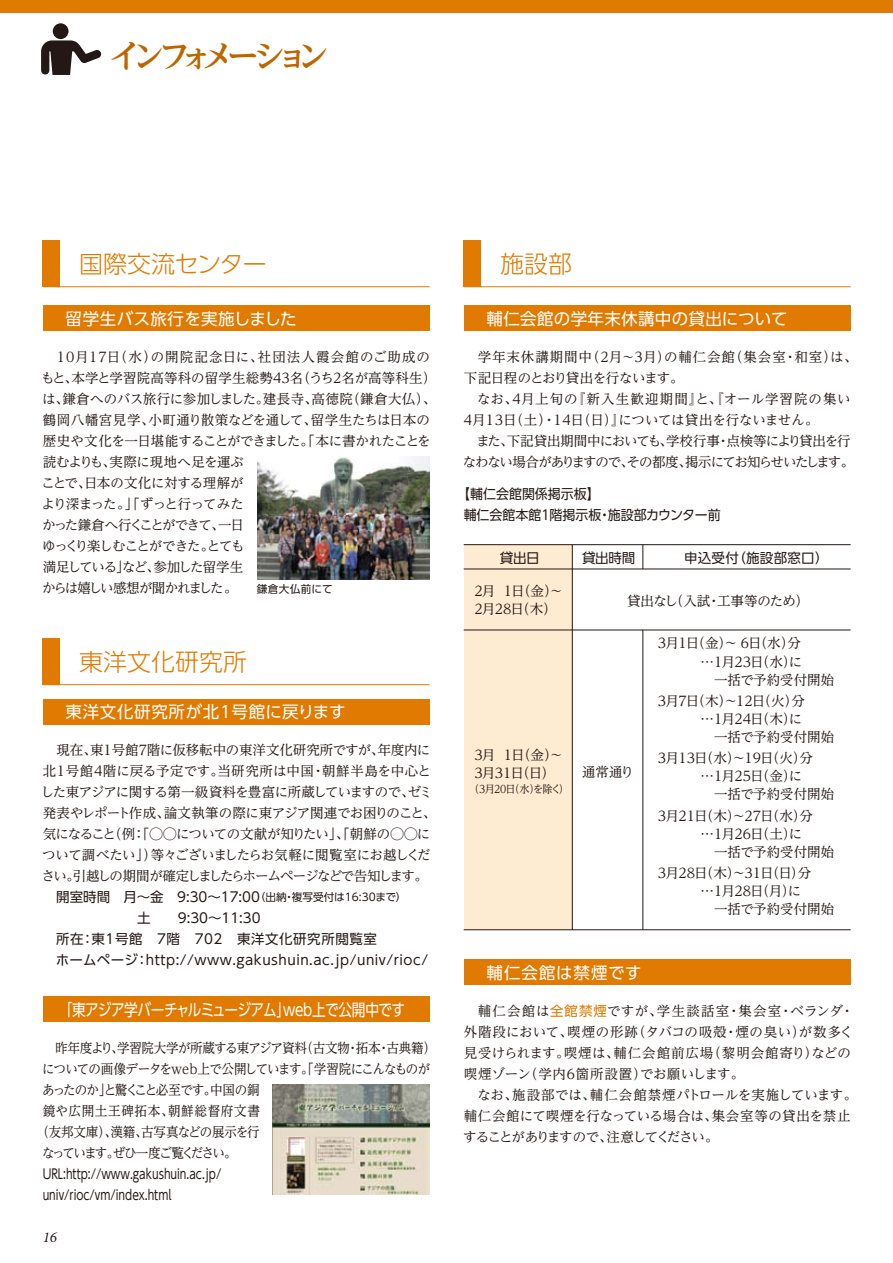
<style>
.page{position:relative;width:893px;height:1263px;background:#fff}
.page>*{position:absolute;margin:0;border:0;box-sizing:border-box;transform-origin:0 0}
.t1{font:700 32.25px "UD Reimin Pro";letter-spacing:-.28em;color:#bd6600}
.t2{font:300 24px "UD Shin Go Pro";color:#e07a00}
.t3{font:300 24px "UD Shin Go Pro";letter-spacing:-.03em;color:#e07a00}
.t4{font:16.5px "UD Shin Go Pro";letter-spacing:.015em;color:#fff}
.t5{font:16.5px "UD Shin Go Pro";letter-spacing:-.04em;color:#fff;scale:.83 1}
.t6{font:16.5px "UD Shin Go Pro";letter-spacing:.04em;color:#fff}
.t7{font:16.5px "UD Shin Go Pro";letter-spacing:.05em;color:#fff}
.t8{font:italic 15px "Minion Pro";color:#231815}
.t9{font:13.5px/21px "UD Reimin Pro";letter-spacing:-.025em;color:#231815}
.t10{font:13.5px/21px "UD Reimin Pro";letter-spacing:.01em;color:#231815}
.t11{font:13.5px/18.1px "UD Reimin Pro";letter-spacing:-.045em;color:#231815}
.t12{font:13.5px "UD Shin Go Pro";letter-spacing:.04em;color:#231815}
.t13{font:13.5px "UD Shin Go Pro";color:#231815}
.t14{font:13.5px "UD Reimin Pro";letter-spacing:-.025em;color:#231815;scale:.93 1}
.t15{font:13.5px "UD Shin Go Pro";color:#231815;scale:.79 1}
.t16{font:13.5px "UD Reimin Pro";letter-spacing:-.065em;color:#231815;scale:.93 1}
.t17{font:13.5px "UD Reimin Pro";letter-spacing:-.065em;color:#231815}
.t18{font:13.5px "UD Reimin Pro";letter-spacing:-.09em;color:#231815}
.t19{font:13.5px "UD Reimin Pro";letter-spacing:-.095em;color:#231815}
.t20{font:13.5px/21px "UD Shin Go Pro";color:#231815;scale:.96 1}
.t21{font:13.5px "UD Reimin Pro";letter-spacing:-.005em;color:#231815}
.t22{font:13.5px "UD Reimin Pro";letter-spacing:.045em;color:#231815}
.t23{font:13.5px "UD Reimin Pro";letter-spacing:.065em;color:#231815}
.t24{font:13.5px "UD Reimin Pro";letter-spacing:.07em;color:#231815}
.t25{font:13.5px "UD Reimin Pro";letter-spacing:-.08em;color:#231815;scale:.93 1}
.t26{font:13.5px "UD Reimin Pro";letter-spacing:-.135em;color:#231815;scale:.93 1}
.t27{font:13.5px "UD Reimin Pro";letter-spacing:.055em;color:#231815;scale:.93 1}
.t28{font:13.5px "UD Shin Go Pro";letter-spacing:.02em;color:#231815}
.t29{font:13.5px "UD Reimin Pro";color:#231815}
.t30{font:10.65px "UD Reimin Pro";letter-spacing:-.08em;color:#231815;scale:.95 1}
.t31{font:10.65px "UD Shin Go Pro";letter-spacing:.04em;color:#231815}
.s1{font-size:10.65px}
.s2{font-family:"UD Shin Go Pro";color:#e07a00}
</style>
<div class="page">
<img style="left:258px;top:457px;width:172px;height:122px">
<div style="left:0;top:0;width:893px;height:13px;background:#e07a00"></div>
<svg style="left:41px;top:40px;width:60px;height:35px"></svg>
<div style="left:53px;top:23px;width:16px;height:16px;background:#231815;border-radius:50%"></div>
<div style="left:43px;top:240px;width:17px;height:47px;background:#e07a00"></div>
<hr style="left:43px;top:286px;width:387px;height:1px;background:#e07a00">
<div style="left:43px;top:305px;width:387px;height:26px;background:#e07a00"></div>
<div style="left:43px;top:638px;width:17px;height:47px;background:#e07a00"></div>
<hr style="left:43px;top:684px;width:387px;height:1px;background:#e07a00">
<div style="left:43px;top:699px;width:387px;height:25px;background:#e07a00"></div>
<div style="left:43px;top:996px;width:387px;height:26px;background:#e07a00"></div>
<img style="left:273px;top:1085px;width:156px;height:110px">
<div style="left:464px;top:240px;width:17px;height:47px;background:#e07a00"></div>
<hr style="left:464px;top:286px;width:387px;height:1px;background:#e07a00">
<div style="left:464px;top:305px;width:387px;height:26px;background:#e07a00"></div>
<div style="left:464px;top:545px;width:108px;height:385px;background:#feecd2"></div>
<hr style="left:464px;top:544px;width:387px;height:1px;background:#231815">
<hr style="left:464px;top:929px;width:387px;height:1px;background:#231815">
<hr style="left:464px;top:630px;width:387px;height:1px;background:#231815">
<hr style="left:464px;top:568px;width:387px;height:1px;background:#231815">
<hr style="left:572px;top:545px;width:1px;height:385px;background:#231815">
<hr style="left:643px;top:630px;width:1px;height:300px;background:#231815">
<svg style="left:643px;top:545px;width:1px;height:24px"></svg>
<div style="left:464px;top:959px;width:387px;height:26px;background:#e07a00"></div>
<p class="t1" style="left:109px;top:29px;width:222px">インフォメーション</p>
<p class="t3" style="left:79px;top:245px;width:189px">国際交流センター</p>
<p class="t4" style="left:66px;top:305px;width:233px">留学生バス旅行を実施しました</p>
<p class="t9" style="left:41px;top:346px;width:397px;text-indent:16px">10月17日（水）の開院記念日に、社団法人霞会館のご助成のもと、本学と学習院高等科の留学生総勢43名（うち2名が高等科生）は、鎌倉へのバス旅行に参加しました。建長寺、高徳院（鎌倉大仏）、鶴岡八幡宮見学、小町通り散策などを通して、留学生たちは日本の歴史や文化を一日堪能することができました。「本に書かれたことを読むよりも、実際に現地へ足を運ぶ<br>ことで、日本の文化に対する理解が<br>より深まった。」「ずっと行ってみた<br>かった鎌倉へ行くことができて、一日<br>ゆっくり楽しむことができた。とても<br>満足している」など、参加した留学生<br>からは嬉しい感想が聞かれました。</p>
<p class="t31" style="left:257px;top:581px;width:78px">鎌倉大仏前にて</p>
<p class="t2" style="left:79px;top:642px;width:169px">東洋文化研究所</p>
<p class="t6" style="left:66px;top:698px;width:282px">東洋文化研究所が北1号館に戻ります</p>
<p class="t21" style="left:56px;top:739px;width:375px">現在、東1号館7階に仮移転中の東洋文化研究所ですが、年度内に</p>
<p class="t22" style="left:43px;top:760px;width:390px">北1号館4階に戻る予定です。当研究所は中国・朝鮮半島を中心と</p>
<p class="t11" style="left:41px;top:783px;width:393px">した東アジアに関する第一級資料を豊富に所蔵していますので、ゼミ</p>
<p class="t9" style="left:43px;top:802px;width:395px">発表やレポート作成、論文執筆の際に東アジア関連でお困りのこと、</p>
<p class="t17" style="left:43px;top:823px;width:389px">気になること（例：「◯◯についての文献が知りたい」、「朝鮮の◯◯に</p>
<p class="t9" style="left:42px;top:844px;width:390px">ついて調べたい」）等々ございましたらお気軽に閲覧室にお越しくだ</p>
<p class="t19" style="left:42px;top:865px;width:388px">さい。引越しの期間が確定しましたらホームページなどで告知します。</p>
<p class="t13" style="left:56px;top:886px;width:352px">開室時間　月～金　9:30～17:00<span class="s1">（出納・複写受付は16:30まで）</span></p>
<p class="t13" style="left:137px;top:907px;width:125px">土　　9:30～11:30</p>
<p class="t12" style="left:56px;top:928px;width:322px">所在：東1号館　7階　702　東洋文化研究所閲覧室</p>
<p class="t12" style="left:56px;top:949px;width:374px">ホームページ：http://www.gakushuin.ac.jp/univ/rioc/</p>
<p class="t5" style="left:59px;top:996px;width:419px">「東アジア学バーチャルミュージアム」web上で公開中です</p>
<p class="t14" style="left:55px;top:1037px;width:411px">昨年度より、学習院大学が所蔵する東アジア資料（古文物・拓本・古典籍）</p>
<p class="t16" style="left:42px;top:1058px;width:419px">についての画像データをweb上で公開しています。「学習院にこんなものが</p>
<p class="t25" style="left:42px;top:1079px;width:235px">あったのか」と驚くこと必至です。中国の銅</p>
<p class="t27" style="left:43px;top:1100px;width:235px">鏡や広開土王碑拓本、朝鮮総督府文書</p>
<p class="t14" style="left:36px;top:1121px;width:242px">（友邦文庫）、漢籍、古写真などの展示を行</p>
<p class="t26" style="left:42px;top:1142px;width:211px">なっています。ぜひ一度ご覧ください。</p>
<p class="t15" style="left:43px;top:1163px;width:228px">URL:http://www.gakushuin.ac.jp/</p>
<p class="t15" style="left:43px;top:1184px;width:164px">univ/rioc/vm/index.html</p>
<p class="t8" style="left:43px;top:1227px;width:16px">16</p>
<p class="t2" style="left:500px;top:245px;width:73px">施設部</p>
<p class="t4" style="left:487px;top:305px;width:303px">輔仁会館の学年末休講中の貸出について</p>
<p class="t23" style="left:478px;top:346px;width:381px">学年末休講期間中（２月～３月）の輔仁会館（集会室・和室）は、</p>
<p class="t11" style="left:464px;top:368px;width:222px">下記日程のとおり貸出を行ないます。</p>
<p class="t24" style="left:477px;top:388px;width:375px">なお、4月上旬の『新入生歓迎期間』と、『オール学習院の集い</p>
<p class="t9" style="left:464px;top:409px;width:357px">4月13日（土）・14日（日）』については貸出を行ないません。</p>
<p class="t9" style="left:476px;top:430px;width:376px">また、下記貸出期間中においても、学校行事・点検等により貸出を行</p>
<p class="t18" style="left:463px;top:451px;width:393px">なわない場合がありますので、その都度、掲示にてお知らせいたします。</p>
<p class="t20" style="left:464px;top:483px;width:269px;text-indent:-6px">【輔仁会館関係掲示板】<br>輔仁会館本館１階掲示板・施設部カウンター前</p>
<p class="t13" style="left:500px;top:547px;width:41px">貸出日</p>
<p class="t28" style="left:684px;top:547px;width:146px">申込受付（施設部窓口）</p>
<p class="t13" style="left:582px;top:547px;width:55px">貸出時間</p>
<p class="t9" style="left:627px;top:590px;width:183px">貸出なし（入試・工事等のため）</p>
<p class="t11" style="left:474px;top:581px;width:90px">2月 1日（金）～<br>2月28日（木）</p>
<p class="t11" style="left:474px;top:745px;width:90px">3月 1日（金）～<br>3月31日（日）</p>
<p class="t30" style="left:469px;top:780px;width:106px">（3月20日（水）を除く）</p>
<p class="t9" style="left:582px;top:761px;width:54px">通常通り</p>
<p class="t9" style="left:658px;top:632px;width:145px">3月1日（金）～ 6日（水）分</p>
<p class="t9" style="left:700px;top:650px;width:103px">…1月23日（水）に</p>
<p class="t29" style="left:714px;top:668px;width:122px">一括で予約受付開始</p>
<p class="t11" style="left:700px;top:691px;width:135px;text-indent:-43px">3月7日（木）～12日（火）分<br>…1月24日（木）に<br>　一括で予約受付開始</p>
<p class="t9" style="left:700px;top:749px;width:135px;line-height:18.1px;text-indent:-43px">3月13日（水）～19日（火）分…1月25日（金）に<br>　一括で予約受付開始</p>
<p class="t9" style="left:700px;top:806px;width:135px;line-height:18.1px;text-indent:-43px">3月21日（木）～27日（水）分…1月26日（土）に<br>　一括で予約受付開始</p>
<p class="t9" style="left:700px;top:863px;width:135px;line-height:18.1px;text-indent:-43px">3月28日（木）～31日（日）分…1月28日（月）に<br>　一括で予約受付開始</p>
<p class="t7" style="left:487px;top:959px;width:157px">輔仁会館は禁煙です</p>
<p class="t10" style="left:463px;top:1000px;width:396px;text-indent:15px">輔仁会館は<span class="s2">全館禁煙</span>ですが、学生談話室・集会室・ベランダ・外階段において、喫煙の形跡（タバコの吸殻・煙の臭い）が数多く見受けられます。喫煙は、輔仁会館前広場（黎明会館寄り）などの喫煙ゾーン（学内６箇所設置）でお願いします。<br>　なお、施設部では、輔仁会館禁煙パトロールを実施しています。輔仁会館にて喫煙を行なっている場合は、集会室等の貸出を禁止することがありますので、注意してください。</p>
</div>
